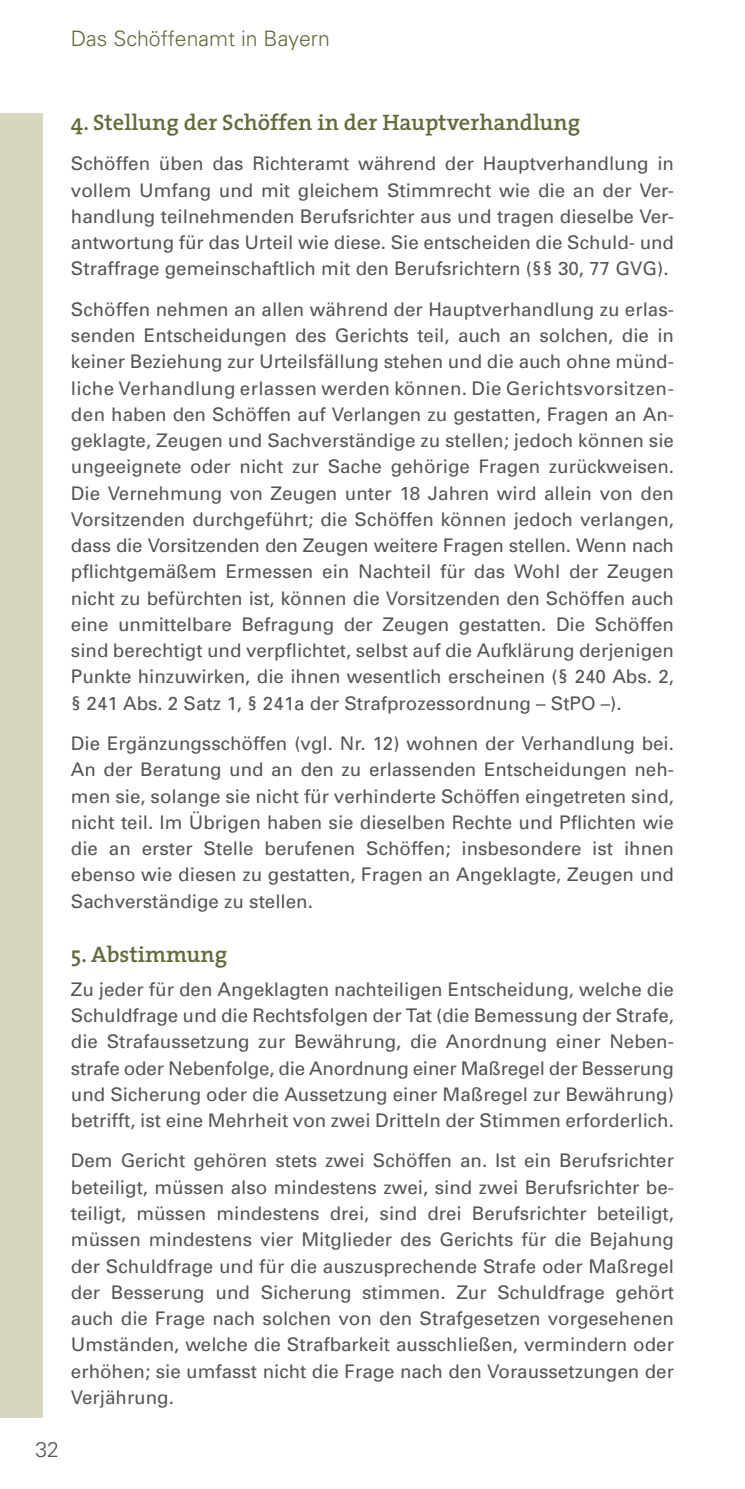
<style>
.page{position:relative;width:745px;height:1489px;background:#fff}
.page>*{position:absolute;margin:0;border:0;box-sizing:border-box;transform-origin:0 0}
.Copy_Anhang{font:600 22.5px "The Serif";color:#616b3e}
.Headline_Anhang{font:600 22.5px "The Serif";color:#616b3e}
.t1{font:300 21.25px "Univers";color:#616b3e}
.t2{font:300 21.25px "Univers";color:#565656}
.Copy_Anhang-2{font:18.75px/26.2px "Univers";color:#565656;text-align:justify}
</style>
<div class="page">
<div style="left:0;top:113px;width:43px;height:1304px;background:#d8d6c1"></div>
<p class="t1" style="left:71px;top:25px;width:260px">Das Schöffenamt in Bayern</p>
<p class="Copy_Anhang" style="left:71px;top:103px;width:510px">4. Stellung der Schöffen in der Hauptverhandlung</p>
<p class="Copy_Anhang-2" style="left:71px;top:150px;width:604px">Schöffen üben das Richteramt während der Hauptverhandlung in vollem Umfang und mit gleichem Stimmrecht wie die an der Ver&shy;handlung teilnehmenden Berufsrichter aus und tragen dieselbe Ver&shy;antwortung für das Urteil wie diese. Sie entscheiden die Schuld- und Straffrage gemeinschaftlich mit den Berufsrichtern (§§ 30, 77 GVG).</p>
<p class="Copy_Anhang-2" style="left:71px;top:295px;width:604px">Schöffen nehmen an allen während der Hauptverhandlung zu erlas&shy;senden Entscheidungen des Gerichts teil, auch an solchen, die in keiner Beziehung zur Urteilsfällung stehen und die auch ohne münd&shy;liche Verhandlung erlassen werden können. Die Gerichtsvorsitzen&shy;den haben den Schöffen auf Verlangen zu gestatten, Fragen an An&shy;geklagte, Zeugen und Sachverständige zu stellen; jedoch können sie ungeeignete oder nicht zur Sache gehörige Fragen zurückweisen.<br>Die Vernehmung von Zeugen unter 18 Jahren wird allein von den Vorsitzenden durchgeführt; die Schöffen können jedoch verlangen, dass die Vorsitzenden den Zeugen weitere Fragen stellen. Wenn nach pflichtgemäßem Ermessen ein Nachteil für das Wohl der Zeugen nicht zu befürchten ist, können die Vorsitzenden den Schöffen auch eine unmittelbare Befragung der Zeugen gestatten. Die Schöffen sind berechtigt und verpflichtet, selbst auf die Aufklärung derjenigen Punkte hinzuwirken, die ihnen wesentlich erscheinen (§ 240 Abs. 2, § 241 Abs. 2 Satz 1, § 241a der Strafprozessordnung – StPO –).</p>
<p class="Copy_Anhang-2" style="left:71px;top:730px;width:604px">Die Ergänzungsschöffen (vgl. Nr. 12) wohnen der Verhandlung bei.<br>An der Beratung und an den zu erlassenden Entscheidungen neh&shy;men sie, solange sie nicht für verhinderte Schöffen eingetreten sind, nicht teil. Im Übrigen haben sie dieselben Rechte und Pflichten wie die an erster Stelle berufenen Schöffen; insbesondere ist ihnen ebenso wie diesen zu gestatten, Fragen an Angeklagte, Zeugen und Sachverständige zu stellen.</p>
<h4 class="Headline_Anhang" style="left:71px;top:935px;width:158px">5. Abstimmung</h4>
<p class="Copy_Anhang-2" style="left:71px;top:975px;width:604px">Zu jeder für den Angeklagten nachteiligen Entscheidung, welche die Schuldfrage und die Rechtsfolgen der Tat (die Bemessung der Strafe, die Strafaussetzung zur Bewährung, die Anordnung einer Neben&shy;strafe oder Nebenfolge, die Anordnung einer Maßregel der Besserung und Sicherung oder die Aussetzung einer Maßregel zur Bewährung) betrifft, ist eine Mehrheit von zwei Dritteln der Stimmen erforderlich.</p>
<p class="Copy_Anhang-2" style="left:71px;top:1147px;width:604px">Dem Gericht gehören stets zwei Schöffen an. Ist ein Berufsrichter beteiligt, müssen also mindestens zwei, sind zwei Berufsrichter be&shy;teiligt, müssen mindestens drei, sind drei Berufsrichter beteiligt, müssen mindestens vier Mitglieder des Gerichts für die Bejahung der Schuldfrage und für die auszusprechende Strafe oder Maßregel der Besserung und Sicherung stimmen. Zur Schuldfrage gehört auch die Frage nach solchen von den Strafgesetzen vorgesehenen Umständen, welche die Strafbarkeit ausschließen, vermindern oder erhöhen; sie umfasst nicht die Frage nach den Voraussetzungen der Verjährung.</p>
<p class="t2" style="left:35px;top:1435px;width:25px">32</p>
</div>
